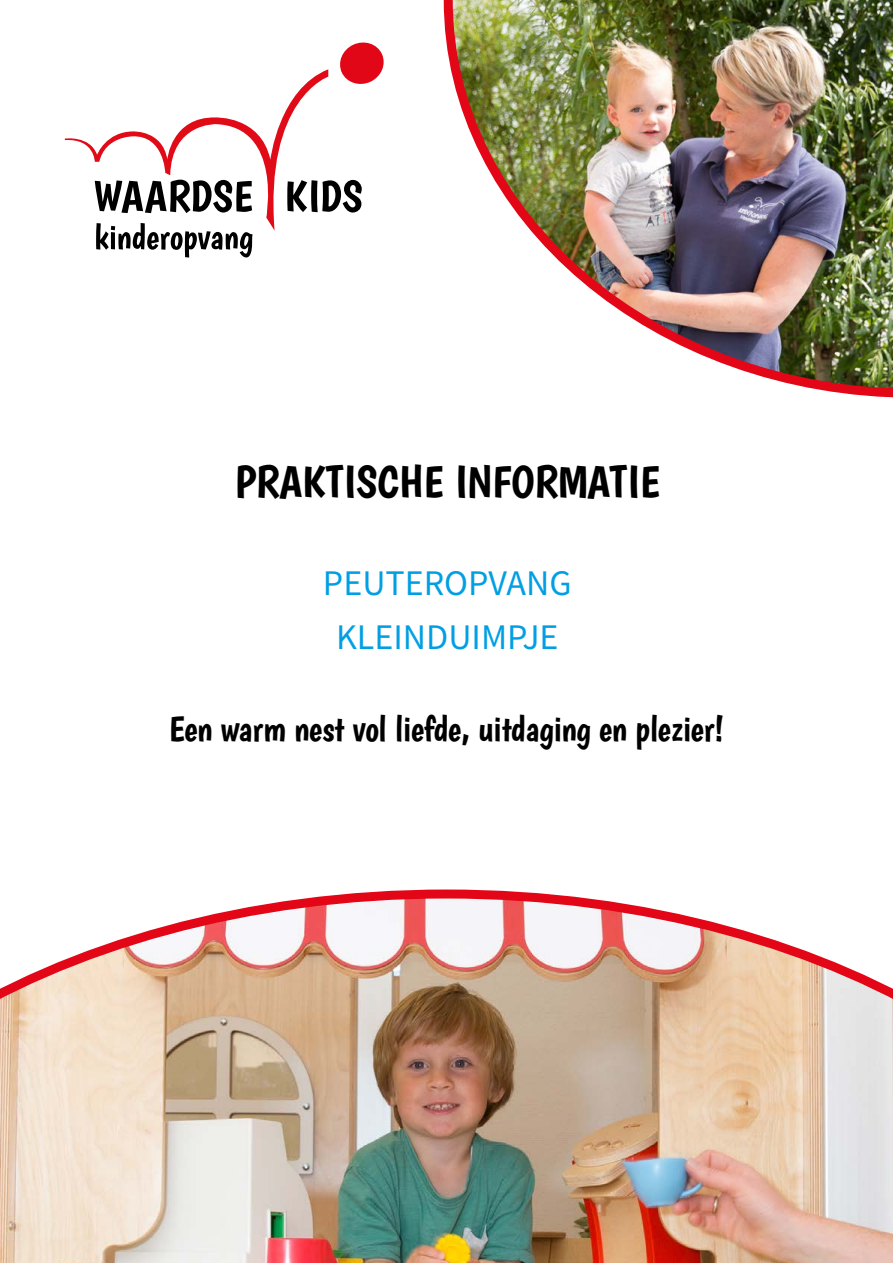
<style>
.page{position:relative;width:893px;height:1263px;background:#fff}
.page>*{position:absolute;margin:0;border:0;box-sizing:border-box;transform-origin:0 0}
.t1{font:45px "Boogaloo";color:#000}
.t2{font:36px "Boogaloo";letter-spacing:-.01em;color:#000}
.t3{font:36px/54px "Source Sans Pro";color:#009fe3;text-align:center}
</style>
<div class="page">
<svg style="left:65px;top:43px;width:319px;height:215px"></svg>
<img style="left:444px;top:0;width:449px;height:398px">
<img style="left:0;top:889px;width:893px;height:374px">
<p class="t1" style="left:235px;top:455px;width:427px">PRAKTISCHE INFORMATIE</p>
<p class="t3" style="left:323px;top:555px;width:250px">PEUTEROPVANG<br>KLEINDUIMPJE</p>
<p class="t2" style="left:169px;top:707px;width:557px">Een warm nest vol liefde, uitdaging en plezier!</p>
</div>
